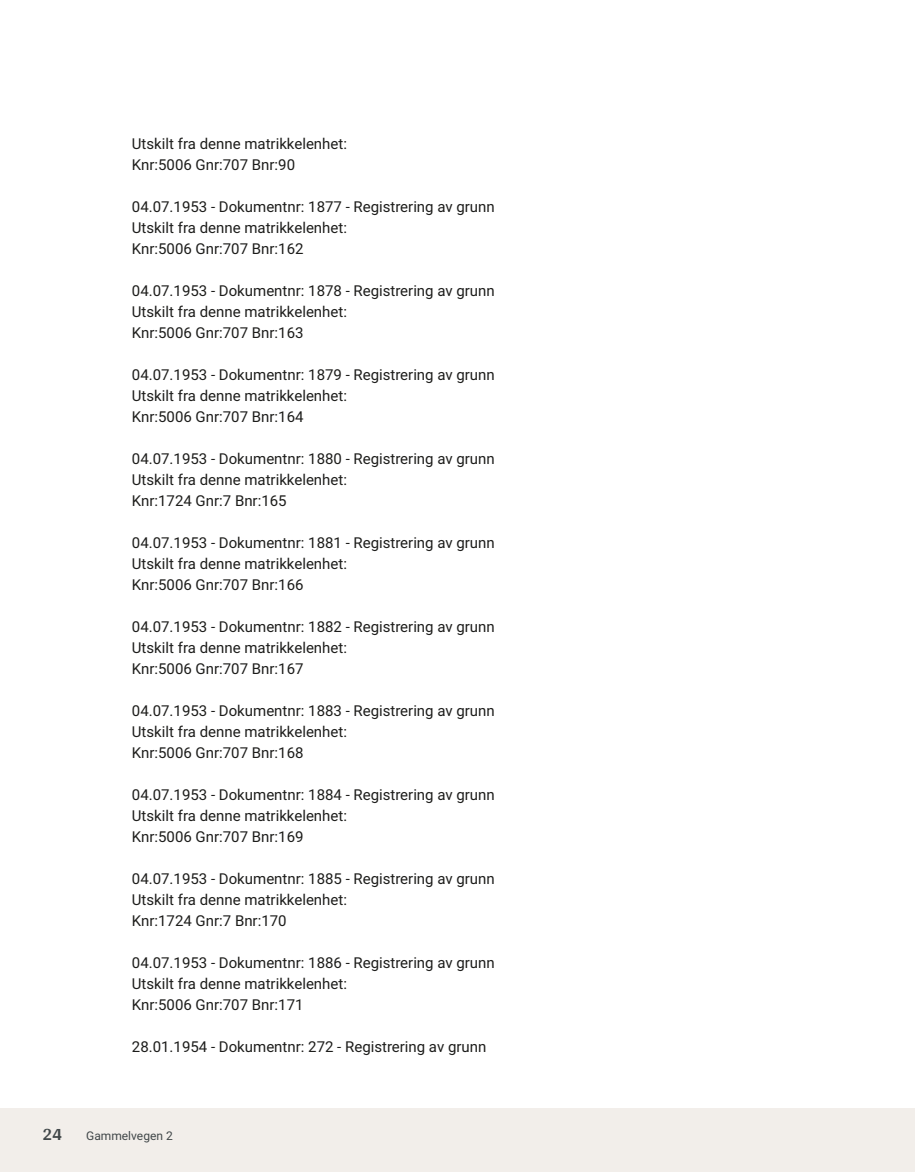
<style>
.page{position:relative;width:915px;height:1172px;background:#fff}
.page>*{position:absolute;margin:0;border:0;box-sizing:border-box;transform-origin:0 0}
.t1{font:700 18px "Arya";color:#414749}
.t2{font:15px/21px "Roboto";color:#1d1d1b}
.t3{font:12px "Roboto";color:#414749}
</style>
<div class="page">
<div style="left:0;top:1108px;width:914px;height:64px;background:#f2eeea"></div>
<hr style="left:914px;top:1108px;width:1px;height:64px;background:#f2eeea">
<p class="t2" style="left:132px;top:132px;width:216px">Utskilt fra denne matrikkelenhet:<br>Knr:5006 Gnr:707 Bnr:90</p>
<p class="t2" style="left:132px;top:195px;width:364px">04.07.1953 ‑ Dokumentnr: 1877 ‑ Registrering av grunn<br>Utskilt fra denne matrikkelenhet:<br>Knr:5006 Gnr:707 Bnr:162</p>
<p class="t2" style="left:132px;top:279px;width:364px">04.07.1953 ‑ Dokumentnr: 1878 ‑ Registrering av grunn<br>Utskilt fra denne matrikkelenhet:<br>Knr:5006 Gnr:707 Bnr:163</p>
<p class="t2" style="left:132px;top:363px;width:364px">04.07.1953 ‑ Dokumentnr: 1879 ‑ Registrering av grunn<br>Utskilt fra denne matrikkelenhet:<br>Knr:5006 Gnr:707 Bnr:164</p>
<p class="t2" style="left:132px;top:447px;width:364px">04.07.1953 ‑ Dokumentnr: 1880 ‑ Registrering av grunn<br>Utskilt fra denne matrikkelenhet:<br>Knr:1724 Gnr:7 Bnr:165</p>
<p class="t2" style="left:132px;top:531px;width:364px">04.07.1953 ‑ Dokumentnr: 1881 ‑ Registrering av grunn<br>Utskilt fra denne matrikkelenhet:<br>Knr:5006 Gnr:707 Bnr:166</p>
<p class="t2" style="left:132px;top:615px;width:364px">04.07.1953 ‑ Dokumentnr: 1882 ‑ Registrering av grunn<br>Utskilt fra denne matrikkelenhet:<br>Knr:5006 Gnr:707 Bnr:167</p>
<p class="t2" style="left:132px;top:699px;width:364px">04.07.1953 ‑ Dokumentnr: 1883 ‑ Registrering av grunn<br>Utskilt fra denne matrikkelenhet:<br>Knr:5006 Gnr:707 Bnr:168</p>
<p class="t2" style="left:132px;top:783px;width:364px">04.07.1953 ‑ Dokumentnr: 1884 ‑ Registrering av grunn<br>Utskilt fra denne matrikkelenhet:<br>Knr:5006 Gnr:707 Bnr:169</p>
<p class="t2" style="left:132px;top:867px;width:364px">04.07.1953 ‑ Dokumentnr: 1885 ‑ Registrering av grunn<br>Utskilt fra denne matrikkelenhet:<br>Knr:1724 Gnr:7 Bnr:170</p>
<p class="t2" style="left:132px;top:951px;width:364px">04.07.1953 ‑ Dokumentnr: 1886 ‑ Registrering av grunn<br>Utskilt fra denne matrikkelenhet:<br>Knr:5006 Gnr:707 Bnr:171</p>
<p class="t2" style="left:132px;top:1035px;width:356px">28.01.1954 ‑ Dokumentnr: 272 ‑ Registrering av grunn</p>
<p class="t1" style="left:43px;top:1123px;width:21px">24</p>
<p class="t3" style="left:86px;top:1127px;width:88px">Gammelvegen 2</p>
</div>
